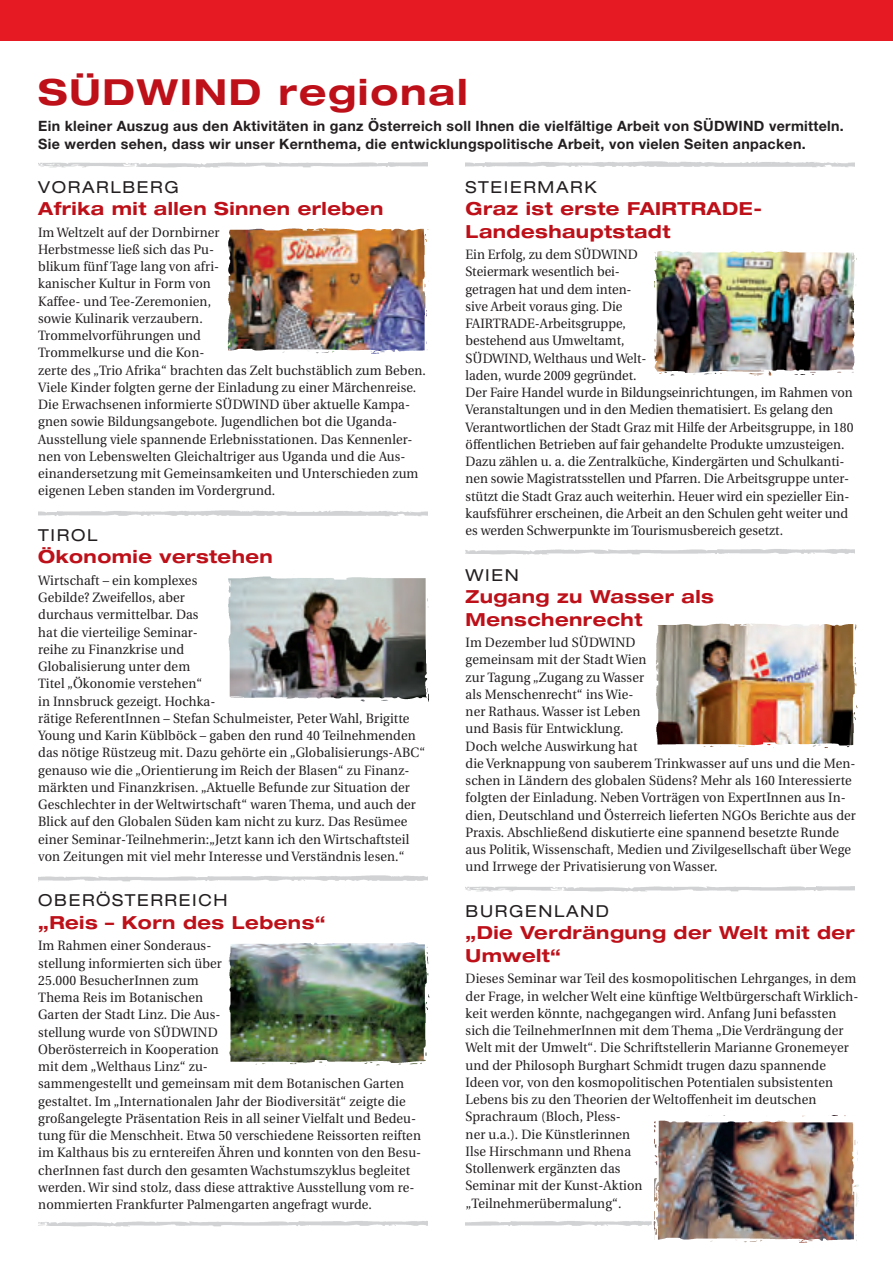
<style>
.page{position:relative;width:893px;height:1263px;background:#fff}
.page>*{position:absolute;margin:0;border:0;box-sizing:border-box;transform-origin:0 0}
.t1{font:700 expanded 36px "Helvetica Neue";letter-spacing:.05em;color:#bd1019}
.t2{font:700 expanded 18px/22.5px "Helvetica Neue";letter-spacing:.025em;color:#bd1019}
.t3{font:expanded 16.5px "Helvetica Neue";letter-spacing:.1em;color:#231f20}
.t4{font:700 14.25px/18px "Helvetica Neue";letter-spacing:.02em;color:#231f20}
.t5{font:13.5px/17.2px "Utopia";letter-spacing:.01em;color:#231f20;scale:.95 1}
</style>
<div class="page">
<img style="left:466px;top:1221px;width:180px;height:5px">
<div style="left:0;top:0;width:893px;height:40px;background:#e51a23"></div>
<img style="left:234px;top:234px;width:187px;height:110px">
<img style="left:662px;top:256px;width:188px;height:109px">
<img style="left:38px;top:510px;width:389px;height:6px">
<img style="left:234px;top:582px;width:188px;height:110px">
<img style="left:234px;top:948px;width:188px;height:107px">
<img style="left:661px;top:1125px;width:190px;height:108px">
<img style="left:234px;top:228px;width:187px;height:6px">
<img style="left:227px;top:229px;width:7px;height:115px">
<img style="left:421px;top:228px;width:8px;height:122px">
<img style="left:227px;top:344px;width:200px;height:10px">
<img style="left:662px;top:250px;width:188px;height:6px">
<img style="left:654px;top:251px;width:8px;height:114px">
<img style="left:850px;top:252px;width:7px;height:113px">
<img style="left:654px;top:365px;width:200px;height:11px">
<img style="left:234px;top:576px;width:188px;height:6px">
<img style="left:228px;top:578px;width:6px;height:114px">
<img style="left:422px;top:578px;width:7px;height:124px">
<img style="left:229px;top:692px;width:198px;height:10px">
<img style="left:662px;top:627px;width:188px;height:111px">
<img style="left:662px;top:623px;width:188px;height:4px">
<img style="left:656px;top:625px;width:6px;height:113px">
<img style="left:850px;top:624px;width:8px;height:114px">
<img style="left:657px;top:738px;width:197px;height:10px">
<img style="left:234px;top:942px;width:188px;height:6px">
<img style="left:228px;top:944px;width:6px;height:111px">
<img style="left:422px;top:944px;width:8px;height:111px">
<img style="left:229px;top:1055px;width:198px;height:11px">
<img style="left:661px;top:1115px;width:190px;height:10px">
<img style="left:646px;top:1120px;width:15px;height:113px">
<img style="left:851px;top:1122px;width:8px;height:119px">
<img style="left:654px;top:1233px;width:201px;height:10px">
<img style="left:38px;top:875px;width:389px;height:7px">
<img style="left:38px;top:162px;width:389px;height:6px">
<img style="left:38px;top:1221px;width:389px;height:6px">
<img style="left:466px;top:549px;width:389px;height:6px">
<img style="left:466px;top:886px;width:389px;height:6px">
<img style="left:466px;top:161px;width:389px;height:6px">
<h1 class="t1" style="left:38px;top:69px;width:75px">Südwi</h1>
<h1 class="t1" style="left:194px;top:69px;width:275px">nd regional</h1>
<p class="t4" style="left:38px;top:117px;width:807px">Ein kleiner Auszug aus den Aktivitäten in ganz Österreich soll Ihnen die vielfältige Arbeit von SÜDWIND vermitteln.<br>Sie werden sehen, dass wir unser Kernthema, die entwicklungspolitische Arbeit, von vielen Seiten anpacken.</p>
<p class="t3" style="left:38px;top:177px;width:142px">VORARLBERG</p>
<h2 class="t2" style="left:38px;top:197px;width:347px">Afrika mit allen Sinnen erleben</h2>
<p class="t5" style="left:38px;top:224px;width:410px">Im Weltzelt auf der Dornbirner<br>Herbstmesse ließ sich das Pu-<br>blikum fünf Tage lang von afri-<br>kanischer Kultur in Form von<br>Kaffee- und Tee-Zeremonien,<br>sowie Kulinarik verzaubern.<br>Trommelvorführungen und<br>Trommelkurse und die Kon-<br>zerte des „Trio Afrika“ brachten das Zelt buchstäblich zum Beben.<br>Viele Kinder folgten gerne der Einladung zu einer Märchenreise.<br>Die Erwachsenen informierte SÜDWIND über aktuelle Kampa&shy;gnen sowie Bildungsangebote. Jugendlichen bot die Uganda-Ausstellung viele spannende Erlebnisstationen. Das Kennenler&shy;nen von Lebenswelten Gleichaltriger aus Uganda und die Aus&shy;einandersetzung mit Gemeinsamkeiten und Unterschieden zum eigenen Leben standen im Vordergrund.</p>
<p class="t3" style="left:38px;top:525px;width:61px">TIROL</p>
<h2 class="t2" style="left:38px;top:545px;width:236px">Ökonomie verstehen</h2>
<p class="t5" style="left:38px;top:572px;width:409px">Wirtschaft – ein komplexes<br>Gebilde? Zweifellos, aber<br>durchaus vermittelbar. Das<br>hat die vierteilige Seminar-<br>reihe zu Finanzkrise und<br>Globalisierung unter dem<br>Titel „Ökonomie verstehen“<br>in Innsbruck gezeigt. Hochka-<br>rätige ReferentInnen – Stefan Schulmeister, Peter Wahl, Brigitte Young und Karin Küblböck – gaben den rund 40 Teilnehmenden das nötige Rüstzeug mit. Dazu gehörte ein „Globalisierungs-ABC“ genauso wie die „Orientierung im Reich der Blasen“ zu Finanz&shy;märkten und Finanzkrisen. „Aktuelle Befunde zur Situation der Geschlechter in der Weltwirtschaft“ waren Thema, und auch der Blick auf den Globalen Süden kam nicht zu kurz. Das Resümee einer Seminar-Teilnehmerin:„Jetzt kann ich den Wirtschaftsteil von Zeitungen mit viel mehr Interesse und Verständnis lesen.“</p>
<p class="t3" style="left:38px;top:890px;width:191px">OBERÖSTERREICH</p>
<h2 class="t2" style="left:38px;top:910px;width:289px">„Reis – Korn des Lebens“</h2>
<p class="t5" style="left:38px;top:937px;width:405px">Im Rahmen einer Sonderaus-<br>stellung informierten sich über<br>25.000 BesucherInnen zum<br>Thema Reis im Botanischen<br>Garten der Stadt Linz. Die Aus-<br>stellung wurde von SÜDWIND<br>Oberösterreich in Kooperation<br>mit dem „Welthaus Linz“ zu-<br>sammengestellt und gemeinsam mit dem Botanischen Garten gestaltet. Im „Internationalen Jahr der Biodiversität“ zeigte die großangelegte Präsentation Reis in all seiner Vielfalt und Bedeu&shy;tung für die Menschheit. Etwa 50 verschiedene Reissorten reiften im Kalthaus bis zu erntereifen Ähren und konnten von den Besu&shy;cherInnen fast durch den gesamten Wachstumszyklus begleitet werden. Wir sind stolz, dass diese attraktive Ausstellung vom re&shy;nommierten Frankfurter Palmengarten angefragt wurde.</p>
<p class="t3" style="left:466px;top:177px;width:133px">STEIERMARK</p>
<h2 class="t2" style="left:466px;top:197px;width:298px">Graz ist erste FAIRTRADE-<br>Landeshauptstadt</h2>
<p class="t5" style="left:466px;top:246px;width:410px">Ein Erfolg, zu dem SÜDWIND<br>Steiermark wesentlich bei-<br>getragen hat und dem inten-<br>sive Arbeit voraus ging. Die<br>FAIRTRADE-Arbeitsgruppe,<br>bestehend aus Umweltamt,<br>SÜDWIND, Welthaus und Welt-<br>laden, wurde 2009 gegründet.<br>Der Faire Handel wurde in Bildungseinrichtungen, im Rahmen von Veranstaltungen und in den Medien thematisiert. Es gelang den Verantwortlichen der Stadt Graz mit Hilfe der Arbeitsgruppe, in 180 öffentlichen Betrieben auf fair gehandelte Produkte umzusteigen.<br>Dazu zählen u. a. die Zentralküche, Kindergärten und Schulkanti&shy;nen sowie Magistratsstellen und Pfarren. Die Arbeitsgruppe unter&shy;stützt die Stadt Graz auch weiterhin. Heuer wird ein spezieller Ein&shy;kaufsführer erscheinen, die Arbeit an den Schulen geht weiter und es werden Schwerpunkte im Tourismusbereich gesetzt.</p>
<p class="t3" style="left:466px;top:565px;width:55px">WIEN</p>
<h2 class="t2" style="left:466px;top:585px;width:250px">Zugang zu Wasser als<br>Menschenrecht</h2>
<p class="t5" style="left:466px;top:634px;width:412px">Im Dezember lud SÜDWIND<br>gemeinsam mit der Stadt Wien<br>zur Tagung „Zugang zu Wasser<br>als Menschenrecht“ ins Wie-<br>ner Rathaus. Wasser ist Leben<br>und Basis für Entwicklung.<br>Doch welche Auswirkung hat<br>die Verknappung von sauberem Trinkwasser auf uns und die Men&shy;schen in Ländern des globalen Südens? Mehr als 160 Interessierte folgten der Einladung. Neben Vorträgen von ExpertInnen aus In&shy;dien, Deutschland und Österreich lieferten NGOs Berichte aus der Praxis. Abschließend diskutierte eine spannend besetzte Runde aus Politik, Wissenschaft, Medien und Zivilgesellschaft über Wege und Irrwege der Privatisierung von Wasser.</p>
<p class="t3" style="left:466px;top:901px;width:145px">BURGENLAND</p>
<h2 class="t2" style="left:466px;top:921px;width:391px">„Die Verdrängung der Welt mit der<br>Umwelt“</h2>
<p class="t5" style="left:466px;top:970px;width:415px">Dieses Seminar war Teil des kosmopolitischen Lehrganges, in dem der Frage, in welcher Welt eine künftige Weltbürgerschaft Wirklich&shy;keit werden könnte, nachgegangen wird. Anfang Juni befassten sich die TeilnehmerInnen mit dem Thema „Die Verdrängung der Welt mit der Umwelt“. Die Schriftstellerin Marianne Gronemeyer und der Philosoph Burghart Schmidt trugen dazu spannende Ideen vor, von den kosmopolitischen Potentialen subsistenten Lebens bis zu den Theorien der Weltoffenheit im deutschen Sprachraum (Bloch, Pless-<br>ner u.a.). Die Künstlerinnen<br>Ilse Hirschmann und Rhena<br>Stollenwerk ergänzten das<br>Seminar mit der Kunst-Aktion<br>„Teilnehmerübermalung“.</p>
</div>
